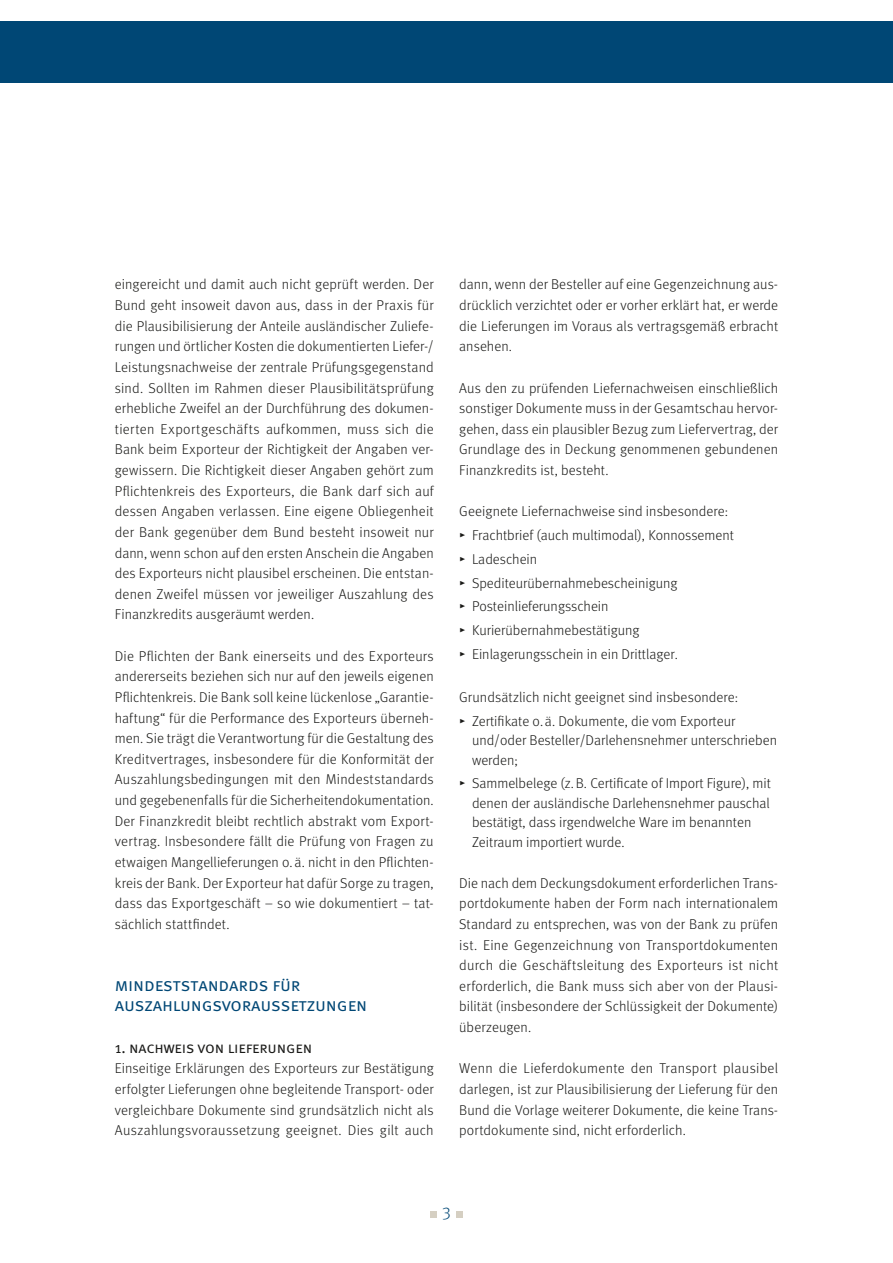
<style>
.page{position:relative;width:893px;height:1263px;background:#fff}
.page>*{position:absolute;margin:0;border:0;box-sizing:border-box;transform-origin:0 0}
.Merkbl_Head_1__EKG{font:18.3px/20.7px "Meta Normal Caps";letter-spacing:-.01em;color:#004775}
.t1{font:17.25px "Meta Light LF";color:#004775}
.Merkbl_Head_2{font:15.75px "Meta Normal Caps";letter-spacing:-.01em;color:#1a1a18}
.Merkbl_Fließtext-201{font:300 14.25px/20.7px "Meta";letter-spacing:.005em;color:#1a1a18;text-align:justify}
.Merkbl_Fließ_Aufzähl{font:300 14.25px/19.5px "Meta";color:#1a1a18}
.s1{font-family:"Meta Light Expert";font-weight:400}
</style>
<div class="page">
<div style="left:0;top:21px;width:893px;height:62px;background:#004775"></div>
<div style="left:430px;top:1211px;width:7px;height:7px;background:#d5cfc2"></div>
<div style="left:456px;top:1211px;width:7px;height:7px;background:#d5cfc2"></div>
<p class="Merkbl_Fließtext-201" style="left:115px;top:274px;width:320px">eingereicht und damit auch nicht geprüft werden. Der Bund geht insoweit davon aus, dass in der Praxis für die Plausibilisierung der Anteile ausländischer Zuliefe&shy;rungen und örtlicher Kosten die dokumentierten Liefer-/ Leistungsnachweise der zentrale Prüfungsgegenstand sind. Sollten im Rahmen dieser Plausibilitätsprüfung erhebliche Zweifel an der Durchführung des dokumen&shy;tierten Exportgeschäfts aufkommen, muss sich die Bank beim Exporteur der Richtigkeit der Angaben ver&shy;gewissern. Die Richtigkeit dieser Angaben gehört zum Pflichtenkreis des Exporteurs, die Bank darf sich auf dessen Angaben verlassen. Eine eigene Obliegenheit der Bank gegenüber dem Bund besteht insoweit nur dann, wenn schon auf den ersten Anschein die Angaben des Exporteurs nicht plausibel erscheinen. Die entstan&shy;denen Zweifel müssen vor jeweiliger Auszahlung des Finanzkredits ausgeräumt werden.</p>
<p class="Merkbl_Fließtext-201" style="left:115px;top:645px;width:320px">Die Pflichten der Bank einerseits und des Exporteurs andererseits beziehen sich nur auf den jeweils eigenen Pflichtenkreis. Die Bank soll keine lückenlose „Garantie&shy;haftung“ für die Performance des Exporteurs überneh&shy;men. Sie trägt die Verantwortung für die Gestaltung des Kreditvertrages, insbesondere für die Konformität der Auszahlungsbedingungen mit den Mindeststandards und gegebenenfalls für die Sicherheitendokumentation.<br>Der Finanzkredit bleibt rechtlich abstrakt vom Export&shy;vertrag. Insbesondere fällt die Prüfung von Fragen zu etwaigen Mangellieferungen o. ä. nicht in den Pflichten&shy;kreis der Bank. Der Exporteur hat dafür Sorge zu tragen, dass das Exportgeschäft – so wie dokumentiert – tat&shy;sächlich stattfindet.</p>
<p class="Merkbl_Head_1__EKG" style="left:115px;top:974px;width:254px">mindeststandards für auszahlungsvoraussetzungen</p>
<p class="Merkbl_Head_2" style="left:115px;top:1038px;width:199px">1. nachweis von lieferungen</p>
<p class="Merkbl_Fließtext-201" style="left:115px;top:1058px;width:320px">Einseitige Erklärungen des Exporteurs zur Bestätigung erfolgter Lieferungen ohne begleitende Transport- oder vergleichbare Dokumente sind grundsätzlich nicht als Auszahlungsvoraussetzung geeignet. Dies gilt auch</p>
<p class="Merkbl_Fließtext-201" style="left:459px;top:274px;width:320px">dann, wenn der Besteller auf eine Gegenzeichnung aus&shy;drücklich verzichtet oder er vorher erklärt hat, er werde die Lieferungen im Voraus als vertragsgemäß erbracht ansehen.</p>
<p class="Merkbl_Fließtext-201" style="left:459px;top:377px;width:320px">Aus den zu prüfenden Liefernachweisen einschließlich sonstiger Dokumente muss in der Gesamtschau hervor&shy;gehen, dass ein plausibler Bezug zum Liefervertrag, der Grundlage des in Deckung genommenen gebundenen Finanzkredits ist, besteht.</p>
<p class="Merkbl_Fließtext-201" style="left:459px;top:501px;width:270px">Geeignete Liefernachweise sind insbesondere:</p>
<p class="Merkbl_Fließ_Aufzähl" style="left:459px;top:525px;width:276px"><span class="s1">@</span> Frachtbrief (auch multimodal), Konnossement</p>
<p class="Merkbl_Fließ_Aufzähl" style="left:459px;top:549px;width:80px"><span class="s1">@</span> Ladeschein</p>
<p class="Merkbl_Fließ_Aufzähl" style="left:459px;top:573px;width:220px"><span class="s1">@</span> Spediteurübernahmebescheinigung</p>
<p class="Merkbl_Fließ_Aufzähl" style="left:459px;top:596px;width:151px"><span class="s1">@</span> Posteinlieferungsschein</p>
<p class="Merkbl_Fließ_Aufzähl" style="left:459px;top:620px;width:182px"><span class="s1">@</span> Kurierübernahmebestätigung</p>
<p class="Merkbl_Fließ_Aufzähl" style="left:459px;top:644px;width:220px"><span class="s1">@</span> Einlagerungsschein in ein Drittlager.</p>
<p class="Merkbl_Fließtext-201" style="left:459px;top:686px;width:280px">Grundsätzlich nicht geeignet sind insbesondere:</p>
<p class="Merkbl_Fließ_Aufzähl" style="left:472px;top:711px;width:306px;text-indent:-13px"><span class="s1">@</span> Zertifikate o. ä. Dokumente, die vom Exporteur und/oder Besteller/Darlehensnehmer unterschrieben werden;</p>
<p class="Merkbl_Fließ_Aufzähl" style="left:472px;top:774px;width:301px;text-indent:-13px"><span class="s1">@</span> Sammelbelege (z.B. Certificate of Import Figure), mit denen der ausländische Darlehensnehmer pauschal bestätigt, dass irgendwelche Ware im benannten Zeitraum importiert wurde.</p>
<p class="Merkbl_Fließtext-201" style="left:459px;top:872px;width:320px">Die nach dem Deckungsdokument erforderlichen Trans&shy;portdokumente haben der Form nach internationalem Standard zu entsprechen, was von der Bank zu prüfen ist. Eine Gegenzeichnung von Transportdokumenten durch die Geschäftsleitung des Exporteurs ist nicht erforderlich, die Bank muss sich aber von der Plausi&shy;bilität (insbesondere der Schlüssigkeit der Dokumente) überzeugen.</p>
<p class="Merkbl_Fließtext-201" style="left:459px;top:1058px;width:320px">Wenn die Lieferdokumente den Transport plausibel darlegen, ist zur Plausibilisierung der Lieferung für den Bund die Vorlage weiterer Dokumente, die keine Trans&shy;portdokumente sind, nicht erforderlich.</p>
<p class="t1" style="left:442px;top:1203px;width:10px">3</p>
</div>
